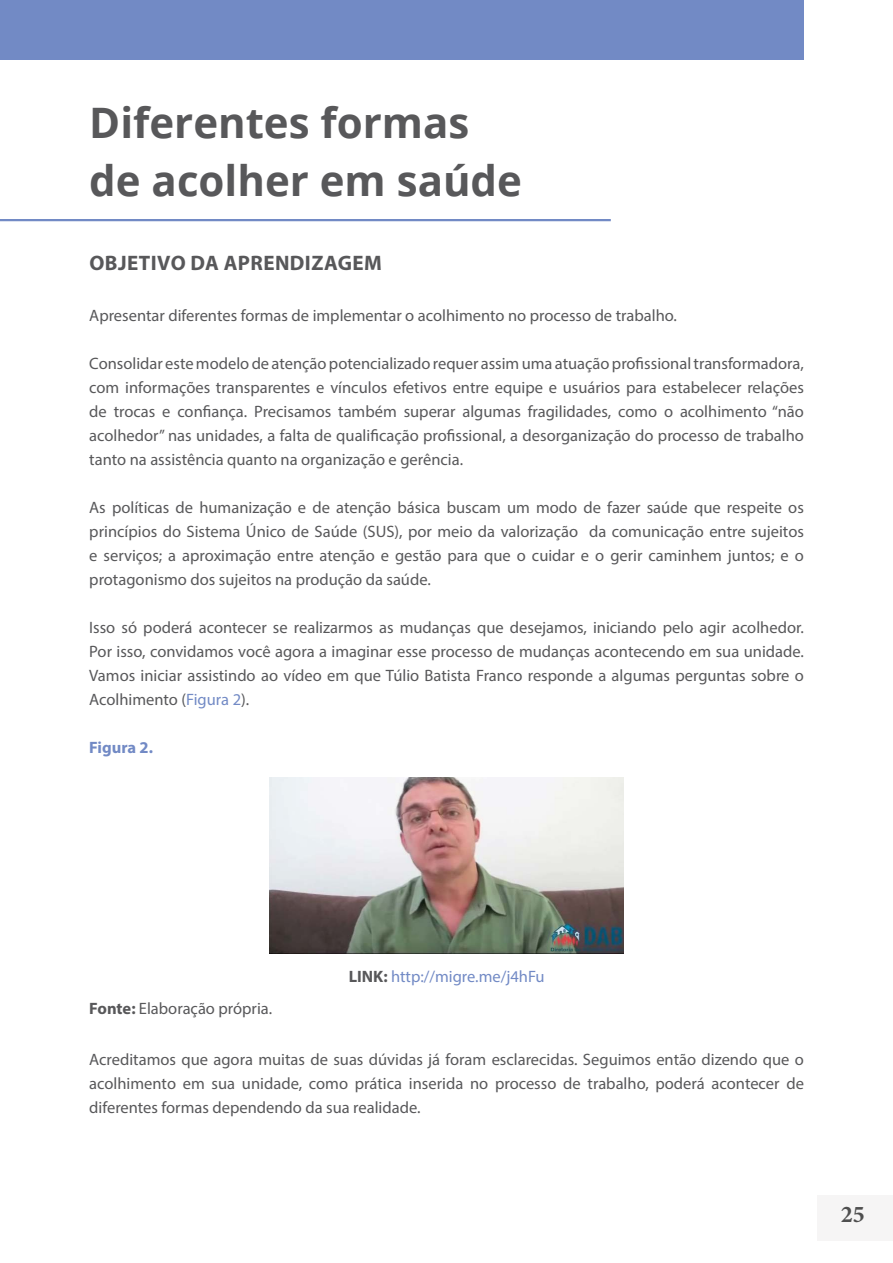
<style>
.page{position:relative;width:893px;height:1263px;background:#fff}
.page>*{position:absolute;margin:0;border:0;box-sizing:border-box;transform-origin:0 0}
.t1{font:700 42px/57.9px "Open Sans";color:#58585a}
.t2{font:700 24px "Minion Pro";color:#4f4f4f}
.t3{font:700 21px "Myriad Pro";letter-spacing:.02em;color:#58585a}
.t4{font:16.5px/24px "Myriad Pro";color:#58585a;text-align:justify}
.t5{font:16.5px "Myriad Pro";color:#728ac5}
.t6{font:700 16.5px "Myriad Pro";color:#728ac5}
.s1{color:#728ac5}
.s2{font-weight:700;color:#58585a}
.s3{font-weight:700}
</style>
<div class="page">
<div style="left:818px;top:1195px;width:75px;height:45px;background:#f6f5f5"></div>
<div style="left:0;top:0;width:804px;height:59px;background:#728ac5"></div>
<hr style="left:0;top:219px;width:611px;height:2px;background:#728ac5">
<img style="left:270px;top:777px;width:353px;height:176px">
<h1 class="t1" style="left:89px;top:93px;width:434px">Diferentes formas de acolher em saúde</h1>
<p class="t3" style="left:90px;top:249px;width:294px">OBJETIVO DA APRENDIZAGEM</p>
<p class="t4" style="left:89px;top:303px;width:589px">Apresentar diferentes formas de implementar o acolhimento no processo de trabalho.</p>
<p class="t4" style="left:89px;top:351px;width:716px">Consolidar este modelo de atenção potencializado requer assim uma atuação profissional transformadora, com informações transparentes e vínculos efetivos entre equipe e usuários para estabelecer relações de trocas e confiança. Precisamos também superar algumas fragilidades, como o acolhimento “não acolhedor” nas unidades, a falta de qualificação profissional, a desorganização do processo de trabalho tanto na assistência quanto na organização e gerência.</p>
<p class="t4" style="left:89px;top:495px;width:716px">As políticas de humanização e de atenção básica buscam um modo de fazer saúde que respeite os princípios do Sistema Único de Saúde (SUS), por meio da valorização da comunicação entre sujeitos e serviços; a aproximação entre atenção e gestão para que o cuidar e o gerir caminhem juntos; e o protagonismo dos sujeitos na produção da saúde.</p>
<p class="t4" style="left:89px;top:615px;width:716px">Isso só poderá acontecer se realizarmos as mudanças que desejamos, iniciando pelo agir acolhedor.<br>Por isso, convidamos você agora a imaginar esse processo de mudanças acontecendo em sua unidade.<br>Vamos iniciar assistindo ao vídeo em que Túlio Batista Franco responde a algumas perguntas sobre o Acolhimento (<span class="s1">Figura 2</span>).</p>
<p class="t6" style="left:89px;top:737px;width:65px">Figura 2.</p>
<p class="t5" style="left:349px;top:966px;width:197px"><span class="s2">LINK:</span> http://migre.me/j4hFu</p>
<p class="t4" style="left:89px;top:996px;width:184px"><span class="s3">Fonte:</span> Elaboração própria.</p>
<p class="t4" style="left:89px;top:1047px;width:716px">Acreditamos que agora muitas de suas dúvidas já foram esclarecidas. Seguimos então dizendo que o acolhimento em sua unidade, como prática inserida no processo de trabalho, poderá acontecer de diferentes formas dependendo da sua realidade.</p>
<h2 class="t2" style="left:841px;top:1197px;width:25px">25</h2>
</div>
